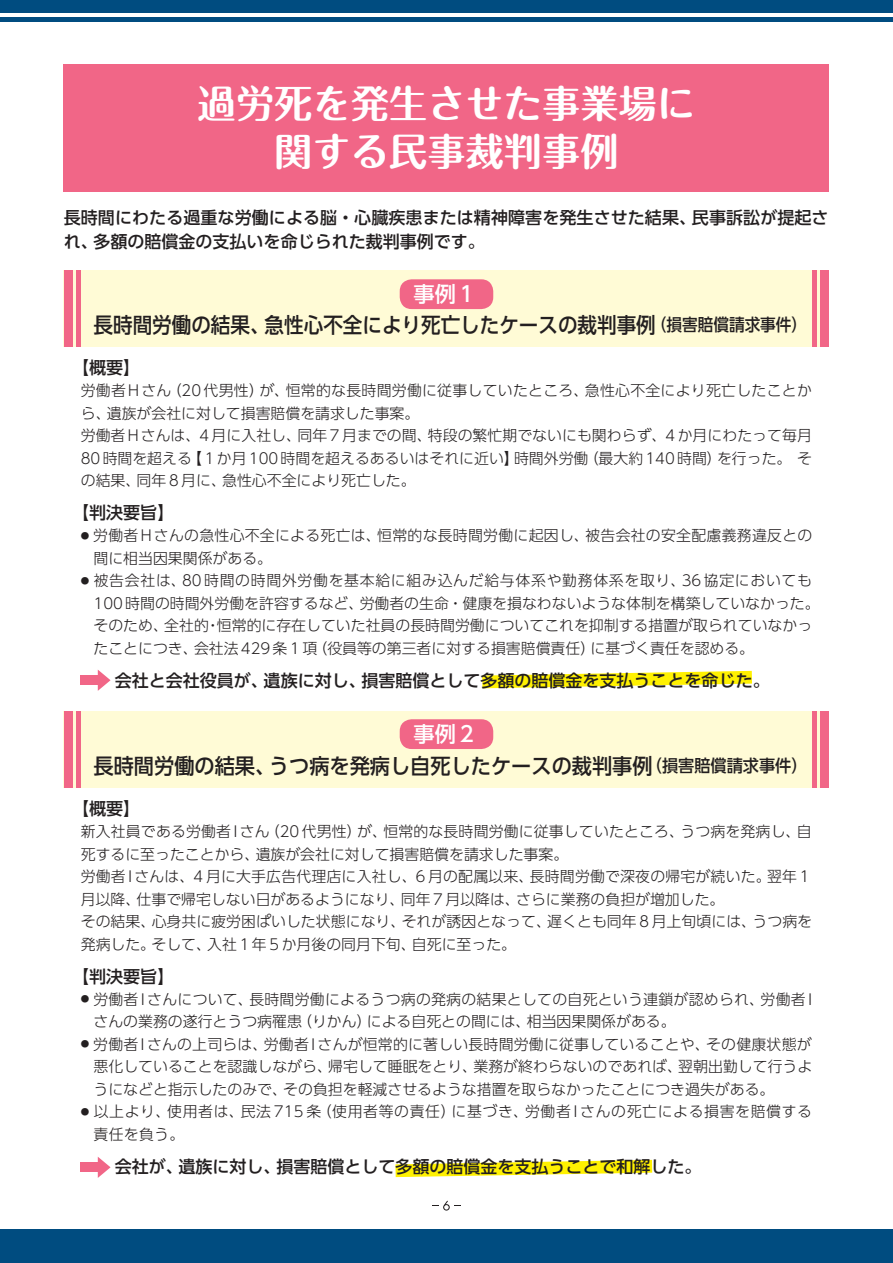
<style>
.page{position:relative;width:893px;height:1263px;background:#fff}
.page>*{position:absolute;margin:0;border:0;box-sizing:border-box;transform-origin:0 0}
.t1{font:700 38.25px/48px "Maru Fo Pro";color:#fff;text-align:center}
.t2{font:500 21.3px "UD Shin Go Pro";color:#231f20;scale:.92 1}
.t3{font:500 21.3px "UD Shin Go Pro";color:#231f20;scale:.95 1}
.t4{font:500 21.3px "UD Shin Go Pro";color:#fff}
.t5{font:500 16.95px/24px "UD Shin Go Pro";color:#231f20}
.t6{font:300 14.85px/22.5px "UD Shin Go Pro";color:#231f20}
.t7{font:300 14.85px/22.5px "UD Shin Go Pro";letter-spacing:.02em;color:#231f20}
.t8{font:300 14.85px/22.5px "UD Shin Go Pro";letter-spacing:.04em;color:#231f20}
.s1{font-size:16.95px}
</style>
<div class="page">
<svg style="left:432px;top:1200px;width:29px;height:10px"></svg>
<div style="left:0;top:1229px;width:893px;height:34px;background:#004c80"></div>
<div style="left:0;top:0;width:893px;height:13px;background:#004c80"></div>
<hr style="left:0;top:17px;width:893px;height:4px;background:#004c80">
<div style="left:64px;top:64px;width:765px;height:127px;background:#f16687"></div>
<svg style="left:482px;top:671px;width:270px;height:17px"></svg>
<div style="left:64px;top:270px;width:765px;height:76px;background:#fffbd6"></div>
<div style="left:64px;top:270px;width:8px;height:76px;background:#f16687"></div>
<hr style="left:77px;top:270px;width:4px;height:76px;background:#f16687">
<div style="left:821px;top:270px;width:8px;height:76px;background:#f16687"></div>
<hr style="left:812px;top:270px;width:4px;height:76px;background:#f16687">
<div style="left:81px;top:675px;width:19px;height:10px;background:#f16687"></div>
<svg style="left:98px;top:670px;width:13px;height:21px"></svg>
<div style="left:400px;top:279px;width:93px;height:30px;background:#f16687;border-radius:12px"></div>
<svg style="left:395px;top:1160px;width:257px;height:17px"></svg>
<div style="left:64px;top:711px;width:765px;height:76px;background:#fffbd6"></div>
<div style="left:64px;top:711px;width:8px;height:76px;background:#f16687"></div>
<hr style="left:77px;top:711px;width:4px;height:76px;background:#f16687">
<div style="left:821px;top:711px;width:8px;height:76px;background:#f16687"></div>
<hr style="left:812px;top:711px;width:4px;height:76px;background:#f16687">
<div style="left:81px;top:1162px;width:19px;height:10px;background:#f16687"></div>
<svg style="left:98px;top:1157px;width:13px;height:21px"></svg>
<div style="left:400px;top:719px;width:93px;height:30px;background:#f16687;border-radius:12px"></div>
<h1 class="t1" style="left:198px;top:75px;width:499px">過労死を発生させた事業場に関する民事裁判事例</h1>
<p class="t5" style="left:64px;top:205px;width:766px">長時間にわたる過重な労働による脳・心臓疾患または精神障害を発生させた結果、民事訴訟が提起され、多額の賠償金の支払いを命じられた裁判事例です。</p>
<h2 class="t4" style="left:414px;top:277px;width:65px">事例１</h2>
<h2 class="t2" style="left:94px;top:307px;width:777px">長時間労働の結果、急性心不全により死亡したケースの裁判事例<span class="s1">（損害賠償請求事件）</span></h2>
<p class="t5" style="left:72px;top:355px;width:70px">【概要】</p>
<p class="t6" style="left:81px;top:379px;width:733px">労働者Hさん（20代男性）が、恒常的な長時間労働に従事していたところ、急性心不全により死亡したことから、遺族が会社に対して損害賠償を請求した事案。<br>労働者Hさんは、４月に入社し、同年７月までの間、特段の繁忙期でないにも関わらず、４か月にわたって毎月80時間を超える【１か月100時間を超えるあるいはそれに近い】時間外労働（最大約140時間）を行った。その結果、同年８月に、急性心不全により死亡した。</p>
<p class="t5" style="left:72px;top:500px;width:104px">【判決要旨】</p>
<p class="t7" style="left:94px;top:524px;width:720px;text-indent:-13px"><sup>●</sup> 労働者Hさんの急性心不全による死亡は、恒常的な長時間労働に起因し、被告会社の安全配慮義務違反との間に相当因果関係がある。</p>
<p class="t6" style="left:94px;top:569px;width:728px;text-indent:-13px"><sup>●</sup> 被告会社は、80時間の時間外労働を基本給に組み込んだ給与体系や勤務体系を取り、36協定においても100時間の時間外労働を許容するなど、労働者の生命・健康を損なわないような体制を構築していなかった。そのため、全社的・恒常的に存在していた社員の長時間労働についてこれを抑制する措置が取られていなかったことにつき、会社法429条１項（役員等の第三者に対する損害賠償責任）に基づく責任を認める。</p>
<p class="t5" style="left:81px;top:668px;width:690px">　　会社と会社役員が、遺族に対し、損害賠償として多額の賠償金を支払うことを命じた。</p>
<h2 class="t4" style="left:414px;top:717px;width:65px">事例２</h2>
<h2 class="t3" style="left:94px;top:748px;width:753px">長時間労働の結果、うつ病を発病し自死したケースの裁判事例<span class="s1">（損害賠償請求事件）</span></h2>
<p class="t5" style="left:72px;top:796px;width:70px">【概要】</p>
<p class="t6" style="left:81px;top:820px;width:733px">新入社員である労働者Iさん（20代男性）が、恒常的な長時間労働に従事していたところ、うつ病を発病し、自死するに至ったことから、遺族が会社に対して損害賠償を請求した事案。<br>労働者Iさんは、４月に大手広告代理店に入社し、６月の配属以来、長時間労働で深夜の帰宅が続いた。翌年１月以降、仕事で帰宅しない日があるようになり、同年７月以降は、さらに業務の負担が増加した。<br>その結果、心身共に疲労困ぱいした状態になり、それが誘因となって、遅くとも同年８月上旬頃には、うつ病を発病した。そして、入社１年５か月後の同月下旬、自死に至った。</p>
<p class="t5" style="left:72px;top:964px;width:104px">【判決要旨】</p>
<p class="t7" style="left:94px;top:987px;width:720px;text-indent:-13px"><sup>●</sup> 労働者Iさんについて、長時間労働によるうつ病の発病の結果としての自死という連鎖が認められ、労働者Iさんの業務の遂行とうつ病罹患（りかん）による自死との間には、相当因果関係がある。</p>
<p class="t6" style="left:94px;top:1032px;width:720px;text-align:justify;text-indent:-13px"><sup>●</sup> 労働者Iさんの上司らは、労働者Iさんが恒常的に著しい長時間労働に従事していることや、その健康状態が悪化していることを認識しながら、帰宅して睡眠をとり、業務が終わらないのであれば、翌朝出勤して行うようになどと指示したのみで、その負担を軽減させるような措置を取らなかったことにつき過失がある。</p>
<p class="t8" style="left:94px;top:1100px;width:720px;text-indent:-13px"><sup>●</sup> 以上より、使用者は、民法 715 条（使用者等の責任）に基づき、労働者I さんの死亡による損害を賠償する責任を負う。</p>
<p class="t5" style="left:81px;top:1154px;width:622px">　　会社が、遺族に対し、損害賠償として多額の賠償金を支払うことで和解した。</p>
</div>
